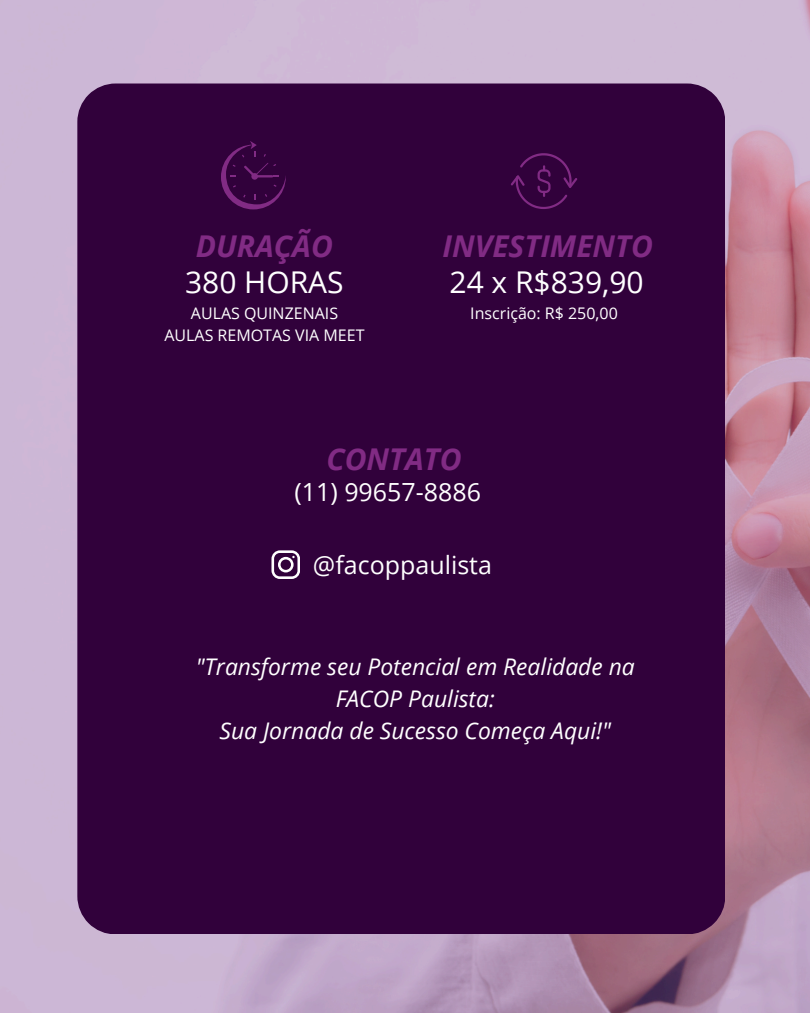
<style>
.page{position:relative;width:810px;height:1013px;background:#fff}
.page>*{position:absolute;margin:0;border:0;box-sizing:border-box;transform-origin:0 0}
.t1{font:italic 700 30px "Open Sans";color:#812b84}
.t2{font:30px "Open Sans";color:#fff}
.t3{font:25px "Open Sans";color:#fff}
.t4{font:italic 22.9px/31.8px "Open Sans";color:#fff;text-align:center}
.t5{font:16px/21.8px "Open Sans";color:#fff;text-align:center}
</style>
<div class="page">
<img style="left:0;top:0;width:810px;height:1012px">
<div style="left:77px;top:83px;width:648px;height:851px;background:#31013b"></div>
<svg style="left:221px;top:141px;width:64px;height:68px"></svg>
<svg style="left:271px;top:550px;width:29px;height:29px"></svg>
<svg style="left:511px;top:153px;width:66px;height:56px"></svg>
<p class="t1" style="left:196px;top:225px;width:139px">DURAÇÃO</p>
<h1 class="t2" style="left:185px;top:261px;width:160px">380 HORAS</h1>
<h1 class="t5" style="left:165px;top:302px;width:202px">AULAS QUINZENAIS<br>AULAS REMOTAS VIA MEET</h1>
<p class="t1" style="left:442px;top:225px;width:212px">INVESTIMENTO</p>
<h1 class="t2" style="left:450px;top:261px;width:196px">24 x R$839,90</h1>
<h1 class="t5" style="left:470px;top:302px;width:149px">Inscrição: R$ 250,00</h1>
<p class="t1" style="left:326px;top:437px;width:137px">CONTATO</p>
<p class="t3" style="left:295px;top:474px;width:188px">(11) 99657-8886</p>
<h2 class="t3" style="left:313px;top:547px;width:181px">@facoppaulista</h2>
<h4 class="t4" style="left:196px;top:650px;width:441px">"Transforme seu Potencial em Realidade na<br>FACOP Paulista:<br>Sua Jornada de Sucesso Começa Aqui!"</h4>
</div>
